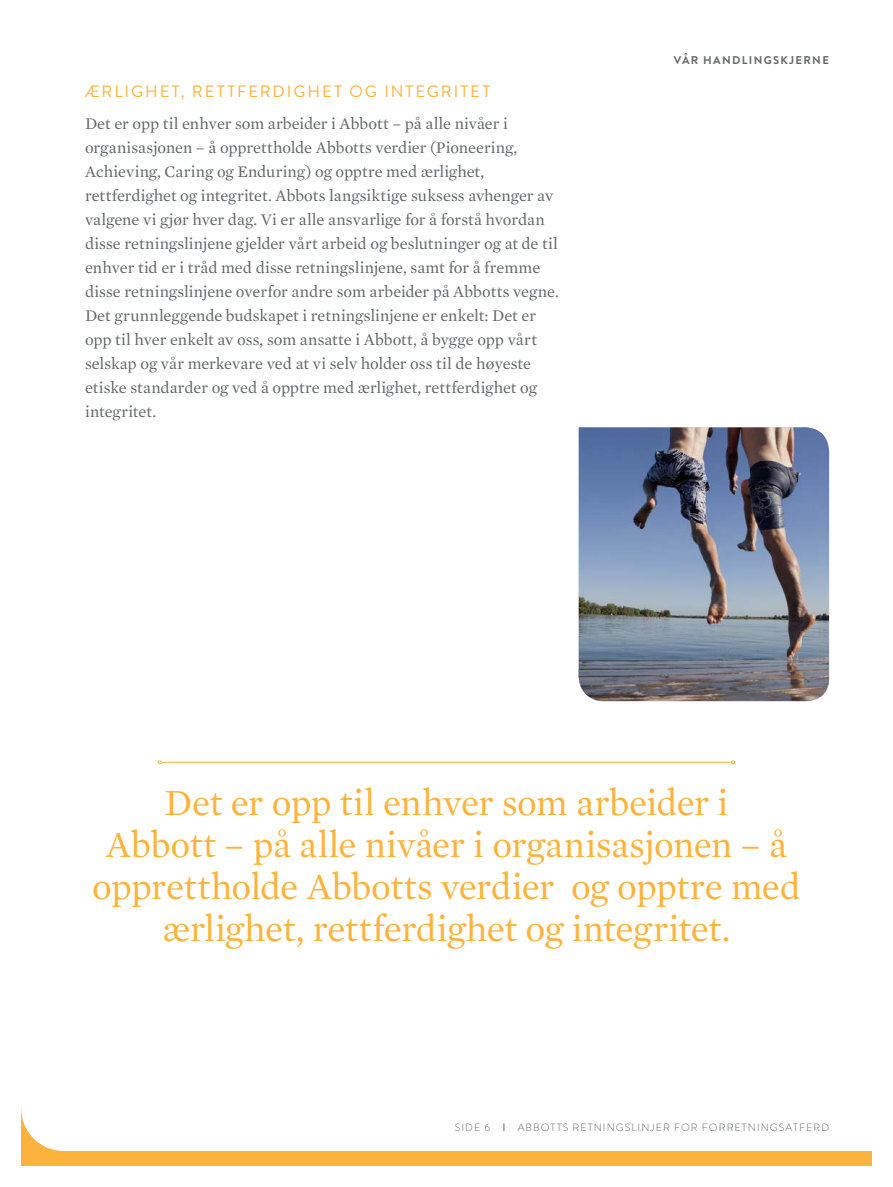
<style>
.page{position:relative;width:893px;height:1187px;background:#fff}
.page>*{position:absolute;margin:0;border:0;box-sizing:border-box;transform-origin:0 0}
.t1{font:37.5px/42px "Mercury Text G1";letter-spacing:-.015em;color:#ffb33b;text-align:center}
.t2{font:16.5px/24px "Mercury Text G1";letter-spacing:-.005em;color:#63666a}
.t3{font:16.5px "Brandon Grotesque";letter-spacing:.12em;color:#ffb33b}
.t4{font:700 11.25px "Brandon Grotesque";letter-spacing:.12em;color:#63666a}
.t5{font:300 10.5px "Brandon Grotesque";letter-spacing:.1em;color:#63666a}
</style>
<div class="page">
<div style="left:21px;top:1106px;width:851px;height:59px;background:#fcb33d"></div>
<img style="left:578px;top:427px;width:252px;height:274px">
<div style="left:21px;top:1106px;width:851px;height:44px;background:#fff"></div>
<hr style="left:161px;top:761px;width:571px;height:1px;background:#ffb33b">
<svg style="left:158px;top:760px;width:4px;height:4px"></svg>
<svg style="left:731px;top:760px;width:4px;height:4px"></svg>
<p class="t3" style="left:85px;top:80px;width:407px">ÆRLIGHET, RETTFERDIGHET OG INTEGRITET</p>
<p class="t2" style="left:85px;top:111px;width:475px">Det er opp til enhver som arbeider i Abbott – på alle nivåer i organisasjonen – å opprettholde Abbotts verdier (Pioneering, Achieving, Caring og Enduring) og opptre med ærlighet, rettferdighet og integritet. Abbots langsiktige suksess avhenger av valgene vi gjør hver dag. Vi er alle ansvarlige for å forstå hvordan disse retningslinjene gjelder vårt arbeid og beslutninger og at de til enhver tid er i tråd med disse retningslinjene, samt for å fremme disse retningslinjene overfor andre som arbeider på Abbotts vegne.<br>Det grunnleggende budskapet i retningslinjene er enkelt: Det er opp til hver enkelt av oss, som ansatte i Abbott, å bygge opp vårt selskap og vår merkevare ved at vi selv holder oss til de høyeste etiske standarder og ved å opptre med ærlighet, rettferdighet og integritet.</p>
<p class="t4" style="left:674px;top:52px;width:157px">VÅR HANDLINGSKJERNE</p>
<h1 class="t1" style="left:92px;top:779px;width:710px">Det er opp til enhver som arbeider i<br>Abbott – på alle nivåer i organisasjonen – å opprettholde Abbotts verdier og opptre med ærlighet, rettferdighet og integritet.</h1>
<p class="t5" style="left:455px;top:1120px;width:37px">SIDE 6</p>
<p class="t5" style="left:518px;top:1120px;width:313px">ABBOTTS RETNINGSLINJER FOR FORRETNINGSATFERD</p>
</div>
